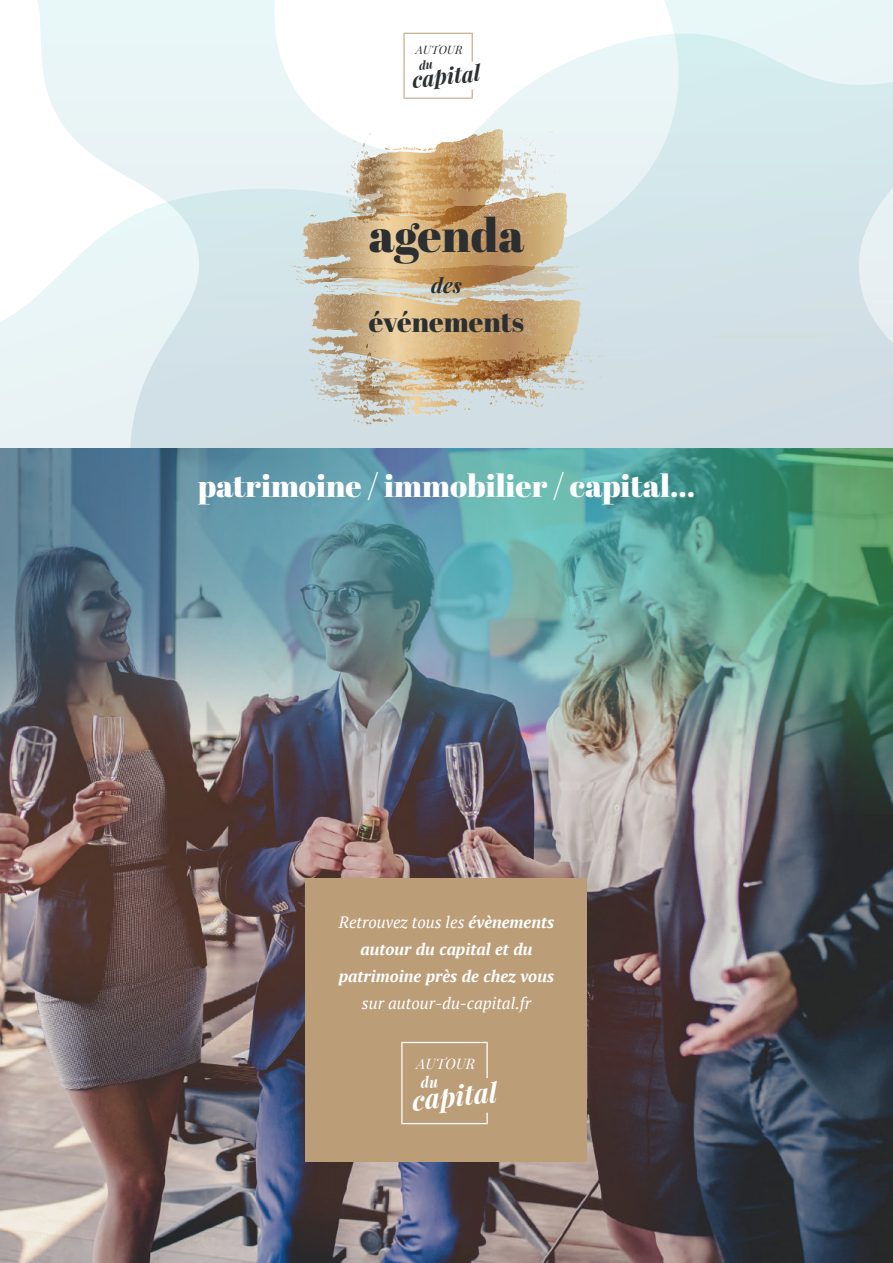
<style>
.page{position:relative;width:893px;height:1263px;background:#fff}
.page>*{position:absolute;margin:0;border:0;box-sizing:border-box;transform-origin:0 0}
.t1{font:47.1px "Abril Fatface";color:#2b2f31}
.t2{font:31.5px "Abril Fatface";color:#fff}
.t3{font:28.35px "Abril Fatface";color:#2b2f31}
.t4{font:italic 700 27.15px "Playfair Display";color:#fff}
.t5{font:italic 700 21.75px "Playfair Display";color:#2b2f31}
.t6{font:italic 700 20.7px "Playfair Display";color:#2b2f31}
.t7{font:italic 700 16.5px/27px "PT Serif";color:#fff;text-align:center}
.t8{font:italic 16.5px "PT Serif";color:#fff}
.t9{font:italic 14.25px "Playfair Display";letter-spacing:.02em;color:#fff}
.t10{font:italic 11.4px "Playfair Display";letter-spacing:.02em;color:#2b2f31}
.s1{font-weight:400}
</style>
<div class="page">
<svg style="left:0;top:0;width:893px;height:449px"></svg>
<img style="left:0;top:946px;width:893px;height:317px">
<img style="left:0;top:449px;width:893px;height:497px">
<hr style="left:405px;top:33px;width:67px;height:1px;background:#bb9d78">
<hr style="left:405px;top:98px;width:67px;height:1px;background:#bb9d78">
<hr style="left:403px;top:33px;width:2px;height:66px;background:#bb9d78">
<svg style="left:472px;top:33px;width:1px;height:29px"></svg>
<div style="left:306px;top:878px;width:281px;height:284px;background:#bb9d78"></div>
<hr style="left:403px;top:1042px;width:83px;height:1px;background:#fff">
<hr style="left:403px;top:1123px;width:83px;height:1px;background:#fff">
<hr style="left:401px;top:1042px;width:2px;height:82px;background:#fff">
<hr style="left:486px;top:1042px;width:2px;height:36px;background:#fff">
<svg style="left:486px;top:1113px;width:2px;height:11px"></svg>
<svg style="left:519px;top:193px;width:48px;height:30px"></svg>
<svg style="left:320px;top:285px;width:88px;height:25px;background:#cdbfa4"></svg>
<svg style="left:288px;top:263px;width:289px;height:16px;background:#c6ac87"></svg>
<svg style="left:322px;top:332px;width:280px;height:37px;background:#c8ad87"></svg>
<svg style="left:354px;top:129px;width:199px;height:39px"></svg>
<svg style="left:418px;top:60px;width:15px;height:10px"></svg>
<p class="t10" style="left:416px;top:41px;width:49px">AUTOUR</p>
<h3 class="t5" style="left:410px;top:62px;width:70px;rotate:-6deg">capital</h3>
<h1 class="t1" style="left:369px;top:202px;width:157px">agenda</h1>
<p class="t6" style="left:431px;top:268px;width:32px">des</p>
<h3 class="t3" style="left:369px;top:302px;width:157px">événements</h3>
<h2 class="t2" style="left:198px;top:463px;width:499px">patrimoine / immobilier / capital…</h2>
<p class="t7" style="left:339px;top:908px;width:217px"><span class="s1">Retrouvez tous les</span> évènements autour du capital et du patrimoine près de chez vous</p>
<p class="t8" style="left:362px;top:993px;width:171px">sur autour-du-capital.fr</p>
<p class="t9" style="left:417px;top:1052px;width:60px">AUTOUR</p>
<h3 class="t4" style="left:410px;top:1079px;width:87px;rotate:-6deg">capital</h3>
</div>
